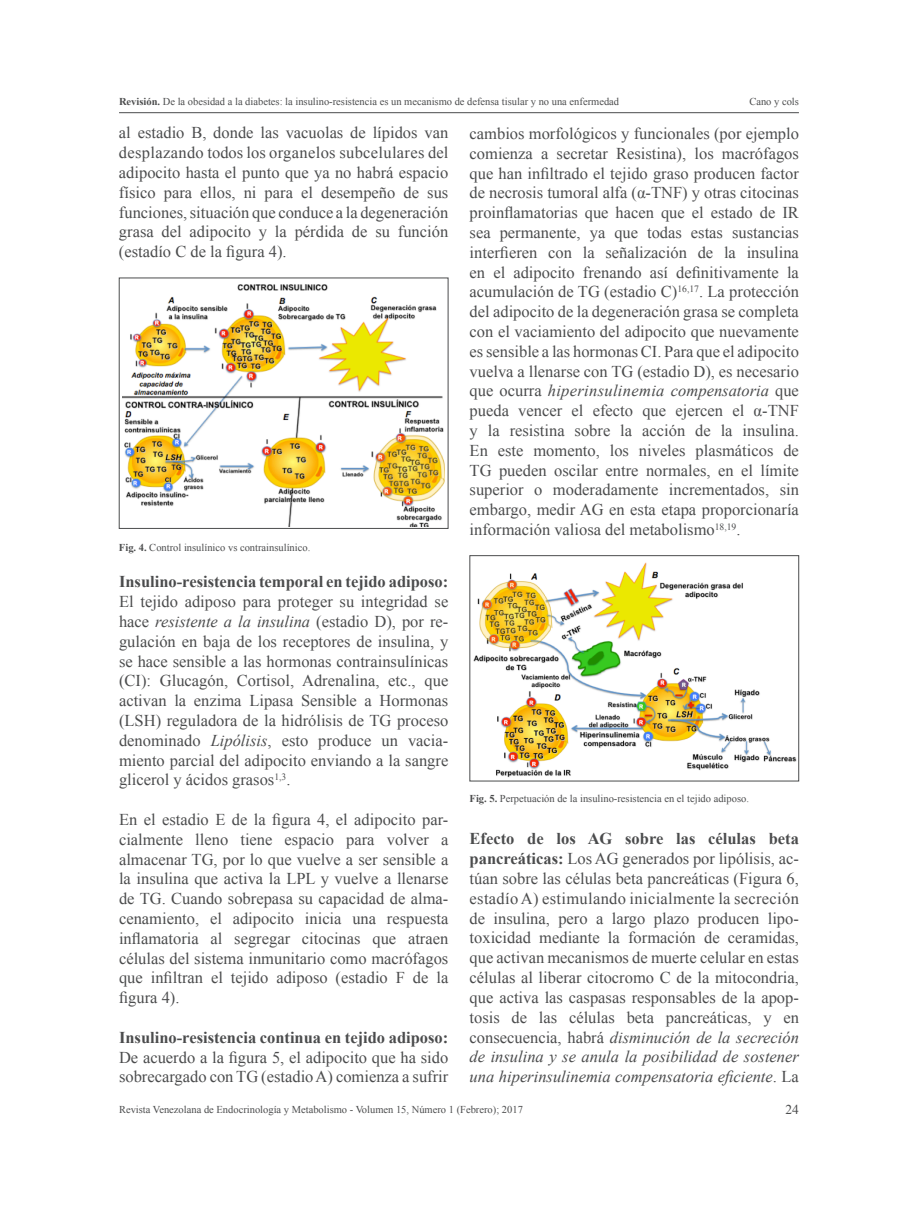
<style>
.page{position:relative;width:918px;height:1212px;background:#fff}
.page>*{position:absolute;margin:0;border:0;box-sizing:border-box;transform-origin:0 0}
.contenido_general{font:16.5px/19.8px "Times New Roman";color:#4b4c4d;text-align:justify}
.contenido_general-2{font:700 16.5px "Times New Roman";color:#4b4c4d}
.t1{font:13.5px "Times New Roman";color:#4b4c4d}
.figura{font:10.5px "Times New Roman";color:#4b4c4d}
.s1{font-weight:700}
.s2{font-style:italic}
</style>
<div class="page">
<hr style="left:119px;top:112px;width:680px;height:1px;background:#4b4c4d">
<img style="left:123px;top:284px;width:322px;height:243px">
<div style="left:119px;top:278px;width:329px;height:251px;border:1px solid #4b4c4d"></div>
<div style="left:470px;top:555px;width:329px;height:226px;border:1px solid #4b4c4d"></div>
<img style="left:473px;top:562px;width:323px;height:216px">
<p class="figura" style="left:119px;top:95px;width:502px"><span class="s1">Revisión.</span> De la obesidad a la diabetes: la insulino-resistencia es un mecanismo de defensa tisular y no una enfermedad</p>
<p class="figura" style="left:749px;top:95px;width:51px">Cano y cols</p>
<p class="contenido_general" style="left:119px;top:123px;width:331px">al estadio B, donde las vacuolas de lípidos van desplazando todos los organelos subcelulares del</p>
<p class="contenido_general" style="left:119px;top:162px;width:331px">adipocito hasta el punto que ya no habrá espacio físico para ellos, ni para el desempeño de sus funciones, situación que conduce a la degeneración grasa del adipocito y la pérdida de su función (estadío C de la figura 4).</p>
<p class="figura" style="left:119px;top:541px;width:193px"><span class="s1">Fig. 4.</span> Control insulínico vs contrainsulínico.</p>
<p class="contenido_general-2" style="left:119px;top:570px;width:331px">Insulino-resistencia temporal en tejido adiposo:</p>
<p class="contenido_general" style="left:119px;top:591px;width:331px">El tejido adiposo para proteger su integridad se hace <span class="s2">resistente a la insulina</span> (estadio D), por re&shy;gulación en baja de los receptores de insulina, y se hace sensible a las hormonas contrainsulínicas (CI): Glucagón, Cortisol, Adrenalina, etc., que activan la enzima Lipasa Sensible a Hormonas (LSH) reguladora de la hidrólisis de TG proceso denominado <span class="s2">Lipólisis</span>, esto produce un vacia&shy;miento parcial del adipocito enviando a la sangre glicerol y ácidos grasos<sup>1,3</sup>.</p>
<p class="contenido_general" style="left:119px;top:809px;width:331px">En el estadio E de la figura 4, el adipocito par&shy;cialmente lleno tiene espacio para volver a almacenar TG, por lo que vuelve a ser sensible a la insulina que activa la LPL y vuelve a llenarse de TG. Cuando sobrepasa su capacidad de alma&shy;cenamiento, el adipocito inicia una respuesta inflamatoria al segregar citocinas que atraen células del sistema inmunitario como macrófagos que infiltran el tejido adiposo (estadio F de la figura 4).</p>
<p class="contenido_general-2" style="left:119px;top:1026px;width:331px">Insulino-resistencia continua en tejido adiposo:</p>
<p class="contenido_general" style="left:119px;top:1047px;width:331px">De acuerdo a la figura 5, el adipocito que ha sido sobrecargado con TG (estadio A) comienza a sufrir</p>
<p class="contenido_general" style="left:470px;top:123px;width:331px">cambios morfológicos y funcionales (por ejemplo comienza a secretar Resistina), los macrófagos que han infiltrado el tejido graso producen factor de necrosis tumoral alfa (α-TNF) y otras citocinas proinflamatorias que hacen que el estado de IR sea permanente, ya que todas estas sustancias interfieren con la señalización de la insulina en el adipocito frenando así definitivamente la acumulación de TG (estadio C)<sup>16,17</sup>. La protección del adipocito de la degeneración grasa se completa con el vaciamiento del adipocito que nuevamente es sensible a las hormonas CI. Para que el adipocito vuelva a llenarse con TG (estadio D), es necesario que ocurra <span class="s2">hiperinsulinemia compensatoria</span> que pueda vencer el efecto que ejercen el α-TNF y la resistina sobre la acción de la insulina.<br>En este momento, los niveles plasmáticos de TG pueden oscilar entre normales, en el límite superior o moderadamente incrementados, sin embargo, medir AG en esta etapa proporcionaría información valiosa del metabolismo<sup>18,19</sup>.</p>
<p class="figura" style="left:470px;top:791px;width:281px"><span class="s1">Fig. 5.</span> Perpetuación de la insulino-resistencia en el tejido adiposo.</p>
<p class="contenido_general" style="left:470px;top:829px;width:331px"><span class="s1">Efecto de los AG sobre las células beta pancreáticas:</span> Los AG generados por lipólisis, ac&shy;túan sobre las células beta pancreáticas (Figura 6, estadío A) estimulando inicialmente la secreción</p>
<p class="contenido_general" style="left:470px;top:908px;width:331px">de insulina, pero a largo plazo producen lipo&shy;toxicidad mediante la formación de ceramidas, que activan mecanismos de muerte celular en estas células al liberar citocromo C de la mitocondria, que activa las caspasas responsables de la apop&shy;tosis de las células beta pancreáticas, y en consecuencia, habrá <span class="s2">disminución de la secreción de insulina y se anula la posibilidad de sostener una hiperinsulinemia compensatoria eficiente</span>. La</p>
<p class="figura" style="left:119px;top:1102px;width:405px">Revista Venezolana de Endocrinología y Metabolismo - Volumen 15, Número 1 (Febrero); 2017</p>
<p class="t1" style="left:785px;top:1100px;width:15px">24</p>
</div>
